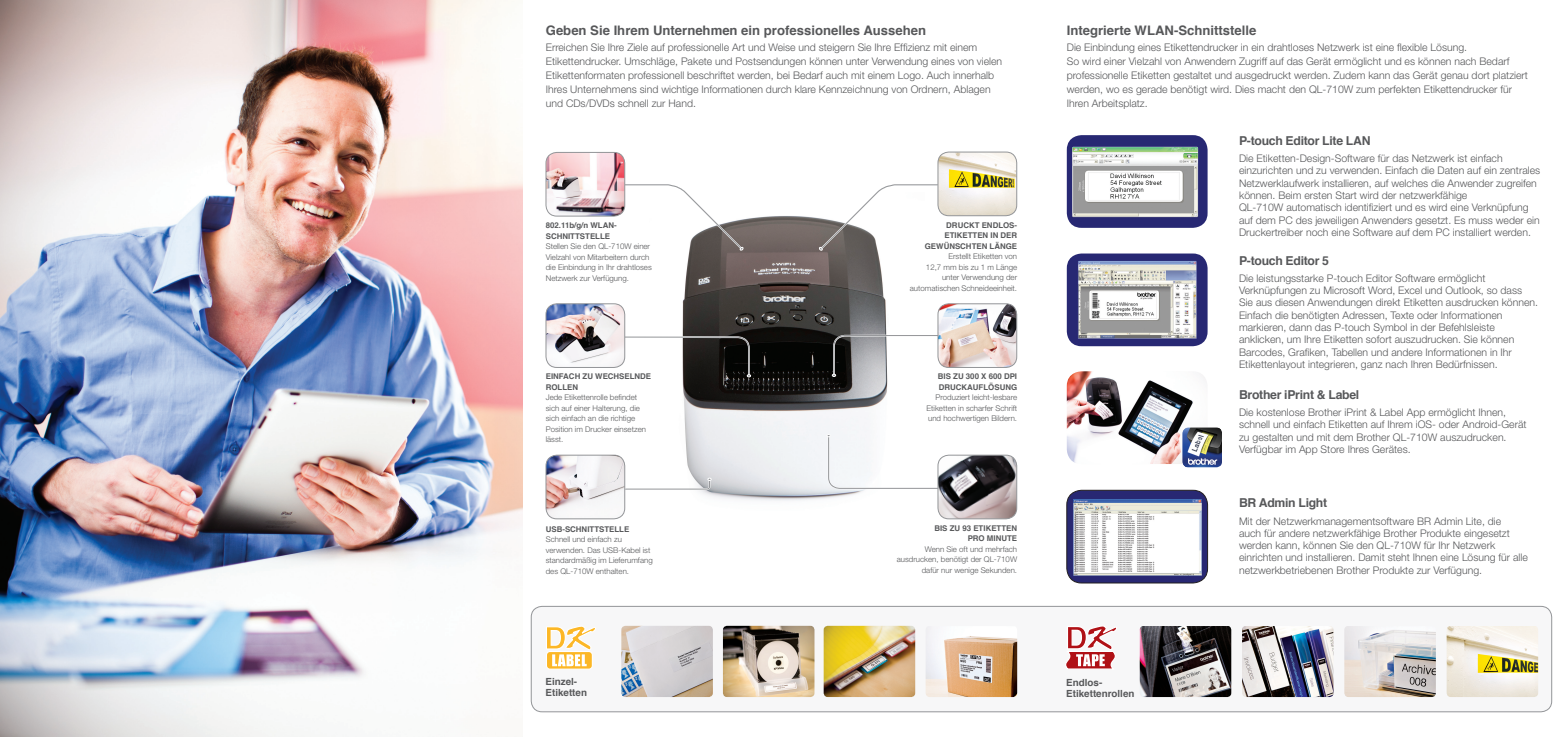
<style>
.page{position:relative;width:1563px;height:737px;background:#fff}
.page>*{position:absolute;margin:0;border:0;box-sizing:border-box;transform-origin:0 0}
.t1{font:700 13.12px "Helvetica";color:#57585a}
.t2{font:700 12.25px "Helvetica";letter-spacing:-.025em;color:#57585a}
.t3{font:300 10.5px/12.2px "Helvetica Neue";color:#57585a}
.t4{font:700 9.8px/11.5px "Helvetica";color:#57585a}
.t5{font:300 7.88px/10.5px "Helvetica Neue";color:#57585a}
.t6{font:700 7.88px/10.5px "Helvetica";color:#57585a}
</style>
<div class="page">
<div style="left:531px;top:606px;width:1020px;height:105px;background:#f7f7f8;border-radius:11px"></div>
<div style="left:531px;top:606px;width:1021px;height:106px;border:1px solid #939598;border-radius:11px"></div>
<img style="left:682px;top:216px;width:206px;height:285px">
<img style="left:547px;top:455px;width:78px;height:64px">
<div style="left:545px;top:455px;width:80px;height:64px;border:1px solid #939598;border-radius:11px"></div>
<img style="left:547px;top:152px;width:77px;height:64px">
<div style="left:545px;top:152px;width:80px;height:64px;border:1px solid #939598;border-radius:11px"></div>
<img style="left:939px;top:152px;width:77px;height:64px">
<div style="left:937px;top:152px;width:80px;height:64px;border:1px solid #939598;border-radius:11px"></div>
<svg style="left:624px;top:158px;width:125px;height:177px"></svg>
<img style="left:547px;top:304px;width:78px;height:62px">
<div style="left:545px;top:303px;width:80px;height:65px;border:1px solid #939598;border-radius:11px"></div>
<img style="left:939px;top:305px;width:77px;height:61px">
<div style="left:937px;top:303px;width:80px;height:65px;border:1px solid #939598;border-radius:11px"></div>
<img style="left:939px;top:455px;width:77px;height:64px">
<div style="left:937px;top:455px;width:80px;height:64px;border:1px solid #939598;border-radius:11px"></div>
<svg style="left:623px;top:183px;width:120px;height:68px"></svg>
<svg style="left:818px;top:183px;width:121px;height:67px"></svg>
<svg style="left:623px;top:335px;width:128px;height:42px"></svg>
<svg style="left:623px;top:478px;width:88px;height:13px"></svg>
<svg style="left:827px;top:434px;width:113px;height:56px"></svg>
<svg style="left:832px;top:333px;width:128px;height:44px"></svg>
<svg style="left:547px;top:626px;width:48px;height:43px"></svg>
<svg style="left:1066px;top:626px;width:50px;height:43px"></svg>
<img style="left:621px;top:626px;width:92px;height:71px">
<img style="left:723px;top:626px;width:91px;height:71px">
<img style="left:823px;top:626px;width:92px;height:71px">
<img style="left:926px;top:636px;width:91px;height:61px">
<img style="left:1139px;top:626px;width:92px;height:71px">
<img style="left:1242px;top:626px;width:91px;height:71px">
<img style="left:1344px;top:626px;width:92px;height:71px">
<img style="left:1446px;top:626px;width:92px;height:71px">
<img style="left:0;top:0;width:523px;height:737px">
<img style="left:1067px;top:135px;width:140px;height:93px">
<img style="left:1067px;top:253px;width:140px;height:93px">
<div style="left:1067px;top:490px;width:140px;height:93px;background:#282873;border-radius:15px"></div>
<img style="left:1074px;top:499px;width:127px;height:76px">
<div style="left:1066px;top:490px;width:142px;height:93px;border:1px solid #231f20;border-radius:15px"></div>
<img style="left:1067px;top:371px;width:139px;height:93px">
<img style="left:1182px;top:427px;width:40px;height:40px">
<p class="t1" style="left:546px;top:19px;width:382px">Geben Sie Ihrem Unternehmen ein professionelles Aussehen</p>
<p class="t3" style="left:546px;top:40px;width:458px;line-height:14px">Erreichen Sie Ihre Ziele auf professionelle Art und Weise und steigern Sie Ihre Effizienz mit einem Etikettendrucker. Umschläge, Pakete und Postsendungen können unter Verwendung eines von vielen Etikettenformaten professionell beschriftet werden, bei Bedarf auch mit einem Logo. Auch innerhalb Ihres Unternehmens sind wichtige Informationen durch klare Kennzeichnung von Ordnern, Ablagen und CDs/DVDs schnell zur Hand.</p>
<p class="t6" style="left:546px;top:220px;width:72px">802.11b/g/n WLAN-<br>SCHNITTSTELLE</p>
<p class="t5" style="left:546px;top:241px;width:108px">Stellen Sie den QL-710W einer<br>Vielzahl von Mitarbeitern durch die Einbindung in Ihr drahtloses<br>Netzwerk zur Verfügung.</p>
<p class="t6" style="left:546px;top:371px;width:107px">EINFACH ZU WECHSELNDE<br>ROLLEN</p>
<p class="t5" style="left:546px;top:392px;width:102px">Jede Etikettenrolle befindet sich auf einer Halterung, die sich einfach an die richtige<br>Position im Drucker einsetzen lässt.</p>
<p class="t6" style="left:546px;top:524px;width:85px">USB-SCHNITTSTELLE</p>
<p class="t5" style="left:546px;top:534px;width:108px">Schnell und einfach zu verwenden. Das USB-Kabel ist standardmäßig im Lieferumfang des QL-710W enthalten.</p>
<p class="t6" style="left:925px;top:220px;width:94px;text-align:right">DRUCKT ENDLOS-<br>ETIKETTEN IN DER<br>GEWÜNSCHTEN LÄNGE</p>
<p class="t5" style="left:910px;top:251px;width:109px;text-align:right">Erstellt Etiketten von<br>12,7 mm bis zu 1 m Länge unter Verwendung der automatischen Schneideeinheit.</p>
<p class="t6" style="left:938px;top:371px;width:81px">BIS ZU 300 X 600 DPI<br>DRUCKAUFLÖSUNG</p>
<p class="t5" style="left:926px;top:392px;width:92px;text-align:justify;text-indent:9px">Produziert leicht-lesbare Etiketten in scharfer Schrift und hochwertigen Bildern.</p>
<p class="t6" style="left:934px;top:523px;width:84px;text-align:right">BIS ZU 93 ETIKETTEN<br>PRO MINUTE</p>
<p class="t5" style="left:897px;top:543px;width:122px;text-align:right">Wenn Sie oft und mehrfach ausdrucken, benötigt der QL-710W dafür nur wenige Sekunden.</p>
<p class="t1" style="left:1067px;top:19px;width:191px">Integrierte WLAN-Schnittstelle</p>
<p class="t3" style="left:1067px;top:40px;width:463px;line-height:14px">Die Einbindung eines Etikettendrucker in ein drahtloses Netzwerk ist eine flexible Lösung.<br>So wird einer Vielzahl von Anwendern Zugriff auf das Gerät ermöglicht und es können nach Bedarf professionelle Etiketten gestaltet und ausgedruckt werden. Zudem kann das Gerät genau dort platziert werden, wo es gerade benötigt wird. Dies macht den QL-710W zum perfekten Etikettendrucker für Ihren Arbeitsplatz.</p>
<p class="t2" style="left:1239px;top:131px;width:133px">P-touch Editor Lite LAN</p>
<p class="t3" style="left:1239px;top:152px;width:303px">Die Etiketten-Design-Software für das Netzwerk ist einfach einzurichten und zu verwenden. Einfach die Daten auf ein zentrales Netzwerklaufwerk installieren, auf welches die Anwender zugreifen können. Beim ersten Start wird der netzwerkfähige<br>QL-710W automatisch identifiziert und es wird eine Verknüpfung auf dem PC des jeweiligen Anwenders gesetzt. Es muss weder ein Druckertreiber noch eine Software auf dem PC installiert werden.</p>
<p class="t2" style="left:1239px;top:250px;width:92px">P-touch Editor 5</p>
<p class="t3" style="left:1239px;top:272px;width:300px">Die leistungsstarke P-touch Editor Software ermöglicht Verknüpfungen zu Microsoft Word, Excel und Outlook, so dass Sie aus diesen Anwendungen direkt Etiketten ausdrucken können.<br>Einfach die benötigten Adressen, Texte oder Informationen markieren, dann das P-touch Symbol in der Befehlsleiste anklicken, um Ihre Etiketten sofort auszudrucken. Sie können Barcodes, Grafiken, Tabellen und andere Informationen in Ihr Etikettenlayout integrieren, ganz nach Ihren Bedürfnissen.</p>
<p class="t2" style="left:1239px;top:385px;width:122px">Brother iPrint &amp; Label</p>
<p class="t3" style="left:1239px;top:406px;width:289px">Die kostenlose Brother iPrint &amp; Label App ermöglicht Ihnen, schnell und einfach Etiketten auf Ihrem iOS- oder Android-Gerät zu gestalten und mit dem Brother QL-710W auszudrucken.<br>Verfügbar im App Store Ihres Gerätes.</p>
<p class="t2" style="left:1239px;top:493px;width:90px">BR Admin Light</p>
<p class="t3" style="left:1239px;top:514px;width:290px">Mit der Netzwerkmanagementsoftware BR Admin Lite, die<br>auch für andere netzwerkfähige Brother Produkte eingesetzt werden kann, können Sie den QL-710W für Ihr Netzwerk einrichten und installieren. Damit steht Ihnen eine Lösung für alle netzwerkbetriebenen Brother Produkte zur Verfügung.</p>
<p class="t4" style="left:545px;top:675px;width:43px">Einzel-<br>Etiketten</p>
<p class="t4" style="left:1066px;top:676px;width:70px">Endlos-<br>Etikettenrollen</p>
</div>
